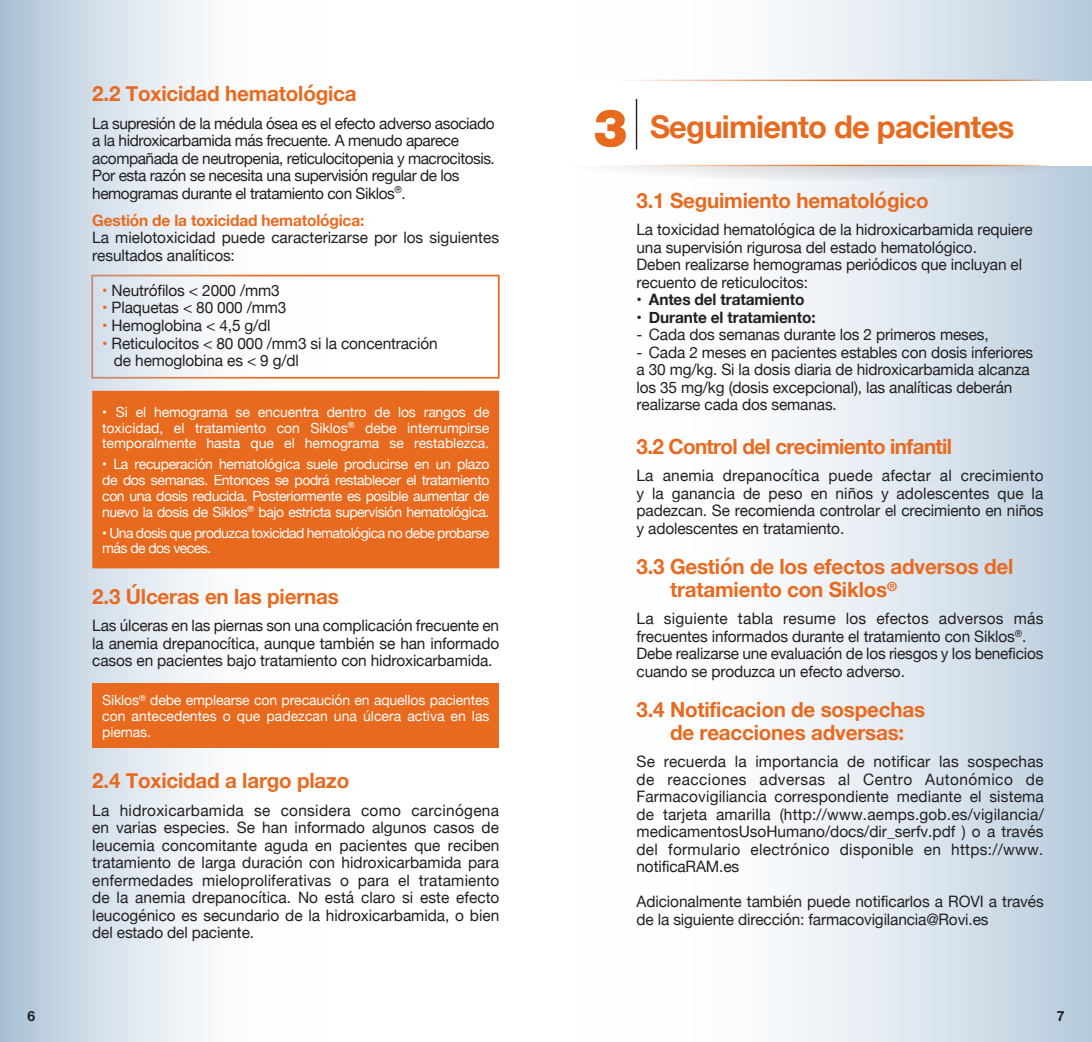
<style>
.page{position:relative;width:1092px;height:1042px;background:#fff}
.page>*{position:absolute;margin:0;border:0;box-sizing:border-box;transform-origin:0 0}
.t1{font:700 31.5px "Helvetica Neue";letter-spacing:-.025em;color:#e86a1f}
.t2{font:700 21px/22.8px "Helvetica Neue";letter-spacing:-.01em;color:#e86a1f}
.t3{font:700 21px "Helvetica Neue";letter-spacing:-.03em;color:#e86a1f}
.t4{font:15.75px/17.5px "Helvetica Neue";letter-spacing:-.01em;color:#231f20}
.t5{font:15.75px/17.5px "Helvetica Neue";letter-spacing:-.03em;color:#231f20}
.t6{font:700 15.75px "Helvetica Neue";letter-spacing:-.01em;color:#231f20}
.t7{font:700 15.75px "Helvetica Neue";letter-spacing:-.01em;color:#e86a1f}
.t8{font:14px/15.8px "Helvetica Neue";letter-spacing:-.035em;color:#fff;text-align:justify}
.t9{font:700 14px "Helvetica Neue";color:#231f20}
.s1{color:#e86a1f}
.s2{font-weight:900;font-size:52.5px}
</style>
<div class="page">
<div style="left:577px;top:0;width:514px;height:1042px;background:linear-gradient(to right,#fff,#c2d2e2)"></div>
<div style="left:546px;top:141px;width:545px;height:40px;background:linear-gradient(to right,#fffcfa,#c3d1dd);border-radius:50%"></div>
<div style="left:546px;top:81px;width:545px;height:84px;background:#fff"></div>
<hr style="left:613px;top:80px;width:436px;height:1px;background:#e86a1f">
<hr style="left:613px;top:165px;width:436px;height:1px;background:#e86a1f">
<hr style="left:635px;top:99px;width:2px;height:51px;background:#231f20">
<div style="left:91px;top:275px;width:408px;height:104px;background:#fff;border:2px solid #e86a1f"></div>
<div style="left:0;top:0;width:322px;height:1042px;background:linear-gradient(to right,#b5c9db,#fff)"></div>
<div style="left:92px;top:391px;width:407px;height:177px;background:#e86a1f"></div>
<div style="left:92px;top:683px;width:407px;height:64px;background:#e86a1f"></div>
<h2 class="t2" style="left:92px;top:83px;width:266px">2.2 Toxicidad hematológica</h2>
<p class="t5" style="left:92px;top:115px;width:404px">La supresión de la médula ósea es el efecto adverso asociado a la hidroxicarbamida más frecuente. A menudo aparece acompañada de neutropenia, reticulocitopenia y macrocitosis.<br>Por esta razón se necesita una supervisión regular de los hemogramas durante el tratamiento con Siklos<sup>®</sup>.</p>
<p class="t7" style="left:92px;top:208px;width:273px">Gestión de la toxicidad hematológica:</p>
<p class="t4" style="left:92px;top:230px;width:408px">La mielotoxicidad puede caracterizarse por los siguientes resultados analíticos:</p>
<p class="t4" style="left:102px;top:282px;width:179px"><span class="s1">•</span> Neutrófilos &lt; 2000 /mm3</p>
<p class="t4" style="left:102px;top:300px;width:185px"><span class="s1">•</span> Plaquetas &lt; 80 000 /mm3</p>
<p class="t4" style="left:102px;top:317px;width:170px"><span class="s1">•</span> Hemoglobina &lt; 4,5 g/dl</p>
<p class="t4" style="left:114px;top:335px;width:325px;text-indent:-12px"><span class="s1">•</span> Reticulocitos &lt; 80 000 /mm3 si la concentración de hemoglobina es &lt; 9 g/dl</p>
<p class="t8" style="left:102px;top:405px;width:389px">• Si el hemograma se encuentra dentro de los rangos de toxicidad, el tratamiento con Siklos<sup>®</sup> debe interrumpirse temporalmente hasta que el hemograma se restablezca.</p>
<p class="t8" style="left:102px;top:457px;width:389px">• La recuperación hematológica suele producirse en un plazo de dos semanas. Entonces se podrá restablecer el tratamiento con una dosis reducida. Posteriormente es posible aumentar de nuevo la dosis de Siklos<sup>®</sup> bajo estricta supervisión hematológica.</p>
<p class="t8" style="left:102px;top:525px;width:388px">• Una dosis que produzca toxicidad hematológica no debe probarse más de dos veces.</p>
<h2 class="t2" style="left:92px;top:585px;width:248px">2.3 Úlceras en las piernas</h2>
<p class="t4" style="left:92px;top:618px;width:408px;text-align:justify">Las úlceras en las piernas son una complicación frecuente en la anemia drepanocítica, aunque también se han informado casos en pacientes bajo tratamiento con hidroxicarbamida.</p>
<p class="t8" style="left:102px;top:693px;width:389px">Siklos<sup>®</sup> debe emplearse con precaución en aquellos pacientes con antecedentes o que padezcan una úlcera activa en las piernas.</p>
<h2 class="t2" style="left:92px;top:770px;width:258px">2.4 Toxicidad a largo plazo</h2>
<p class="t4" style="left:92px;top:802px;width:408px;text-align:justify">La hidroxicarbamida se considera como carcinógena en varias especies. Se han informado algunos casos de leucemia concomitante aguda en pacientes que reciben tratamiento de larga duración con hidroxicarbamida para enfermedades mieloproliferativas o para el tratamiento de la anemia drepanocítica. No está claro si este efecto leucogénico es secundario de la hidroxicarbamida, o bien del estado del paciente.</p>
<h1 class="t1" style="left:593px;top:102px;width:422px"><span class="s2">3</span> Seguimiento de pacientes</h1>
<h2 class="t2" style="left:636px;top:189px;width:293px">3.1 Seguimiento hematológico</h2>
<p class="t4" style="left:636px;top:222px;width:397px">La toxicidad hematológica de la hidroxicarbamida requiere una supervisión rigurosa del estado hematológico.<br>Deben realizarse hemogramas periódicos que incluyan el recuento de reticulocitos:</p>
<p class="t6" style="left:636px;top:287px;width:169px">• Antes del tratamiento</p>
<p class="t6" style="left:636px;top:305px;width:181px">• Durante el tratamiento:</p>
<p class="t4" style="left:636px;top:327px;width:353px">- Cada dos semanas durante los 2 primeros meses,</p>
<p class="t4" style="left:636px;top:344px;width:398px">- Cada 2 meses en pacientes estables con dosis inferiores a 30 mg/kg. Si la dosis diaria de hidroxicarbamida alcanza los 35 mg/kg (dosis excepcional), las analíticas deberán realizarse cada dos semanas.</p>
<h2 class="t3" style="left:636px;top:430px;width:317px">3.2 Control del crecimiento infantil</h2>
<p class="t4" style="left:636px;top:468px;width:408px;text-align:justify">La anemia drepanocítica puede afectar al crecimiento y la ganancia de peso en niños y adolescentes que la padezcan. Se recomienda controlar el crecimiento en niños y adolescentes en tratamiento.</p>
<h2 class="t2" style="left:670px;top:556px;width:345px;text-indent:-34px">3.3 Gestión de los efectos adversos del tratamiento con Siklos<sup>®</sup></h2>
<p class="t4" style="left:636px;top:611px;width:408px">La siguiente tabla resume los efectos adversos más frecuentes informados durante el tratamiento con Siklos<sup>®</sup>.<br>Debe realizarse une evaluación de los riesgos y los beneficios cuando se produzca un efecto adverso.</p>
<h2 class="t2" style="left:670px;top:699px;width:256px;text-indent:-34px">3.4 Notificacion de sospechas de reacciones adversas:</h2>
<p class="t4" style="left:636px;top:754px;width:409px;text-align:justify">Se recuerda la importancia de notificar las sospechas de reacciones adversas al Centro Autonómico de Farmacovigiliancia correspondiente mediante el sistema de tarjeta amarilla (http://www.aemps.gob.es/vigilancia/ medicamentosUsoHumano/docs/dir_serfv.pdf ) o a través del formulario electrónico disponible en https://www. notificaRAM.es</p>
<p class="t4" style="left:636px;top:894px;width:409px">Adicionalmente también puede notificarlos a ROVI a través de la siguiente dirección: farmacovigilancia@Rovi.es</p>
<p class="t9" style="left:27px;top:1005px;width:9px">6</p>
<p class="t9" style="left:1056px;top:1005px;width:9px">7</p>
</div>
